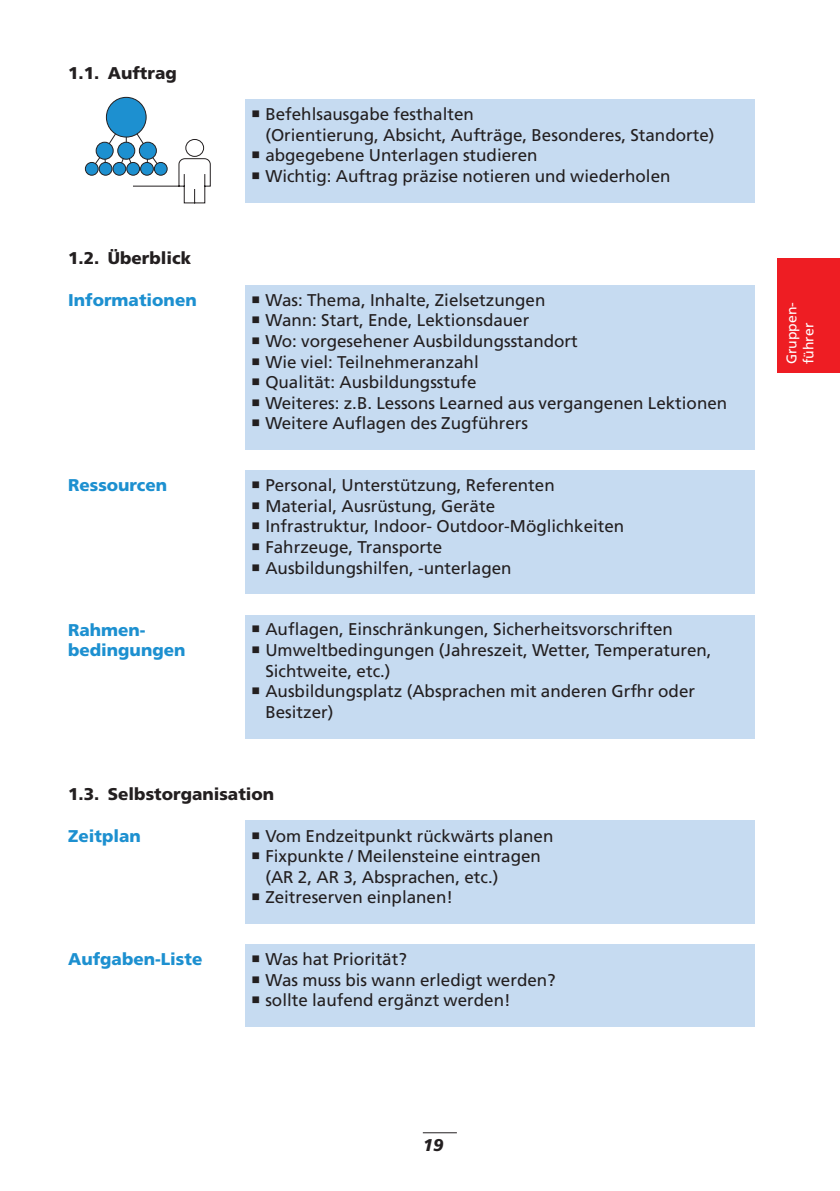
<style>
.page{position:relative;width:840px;height:1191px;background:#fff}
.page>*{position:absolute;margin:0;border:0;box-sizing:border-box;transform-origin:0 0}
.t1{font:17px/20.6px "Frutiger LT Com";color:#231f20}
.t2{font:900 17px/20.6px "Frutiger LT Com";color:#1d90d0}
.t3{font:900 17px "Frutiger LT Com";color:#231f20}
.t4{font:italic 900 17px "Frutiger LT Com";color:#231f20}
.t5{font:14px/16.8px "Frutiger LT Com";color:#fff}
</style>
<div class="page">
<hr style="left:422px;top:1132px;width:34px;height:1px;background:#231f20">
<div style="left:245px;top:100px;width:509px;height:103px;background:#c6dbf1"></div>
<div style="left:245px;top:285px;width:509px;height:165px;background:#c6dbf1"></div>
<div style="left:245px;top:821px;width:509px;height:103px;background:#c6dbf1"></div>
<div style="left:245px;top:944px;width:509px;height:83px;background:#c6dbf1"></div>
<div style="left:245px;top:615px;width:509px;height:123px;background:#c6dbf1"></div>
<div style="left:245px;top:470px;width:509px;height:124px;background:#c6dbf1"></div>
<svg style="left:94px;top:116px;width:117px;height:88px"></svg>
<div style="left:154px;top:162px;width:13px;height:13px;background:#1d90d0;border-radius:50%"></div>
<div style="left:140px;top:162px;width:13px;height:13px;background:#1d90d0;border-radius:50%"></div>
<div style="left:127px;top:162px;width:12px;height:13px;background:#1d90d0;border-radius:50%"></div>
<div style="left:113px;top:162px;width:13px;height:13px;background:#1d90d0;border-radius:50%"></div>
<div style="left:99px;top:162px;width:13px;height:13px;background:#1d90d0;border-radius:50%"></div>
<div style="left:85px;top:162px;width:13px;height:13px;background:#1d90d0;border-radius:50%"></div>
<div style="left:139px;top:142px;width:17px;height:17px;background:#1d90d0;border-radius:50%"></div>
<div style="left:118px;top:142px;width:17px;height:17px;background:#1d90d0;border-radius:50%"></div>
<div style="left:96px;top:142px;width:17px;height:17px;background:#1d90d0;border-radius:50%"></div>
<div style="left:106px;top:97px;width:40px;height:40px;background:#1d90d0;border-radius:50%"></div>
<div style="left:85px;top:162px;width:13px;height:14px;border:1px solid #231f20;border-radius:50%"></div>
<div style="left:99px;top:162px;width:13px;height:14px;border:1px solid #231f20;border-radius:50%"></div>
<div style="left:112px;top:162px;width:14px;height:14px;border:1px solid #231f20;border-radius:50%"></div>
<div style="left:126px;top:162px;width:14px;height:14px;border:1px solid #231f20;border-radius:50%"></div>
<div style="left:140px;top:162px;width:14px;height:14px;border:1px solid #231f20;border-radius:50%"></div>
<div style="left:154px;top:162px;width:13px;height:14px;border:1px solid #231f20;border-radius:50%"></div>
<div style="left:96px;top:142px;width:17px;height:18px;border:1px solid #231f20;border-radius:50%"></div>
<div style="left:117px;top:142px;width:18px;height:18px;border:1px solid #231f20;border-radius:50%"></div>
<div style="left:139px;top:142px;width:18px;height:18px;border:1px solid #231f20;border-radius:50%"></div>
<div style="left:106px;top:97px;width:40px;height:40px;border:1px solid #231f20;border-radius:50%"></div>
<div style="left:777px;top:258px;width:62px;height:115px;background:#ee1d23"></div>
<p class="t3" style="left:68px;top:63px;width:110px">1.1. Auftrag</p>
<p class="t3" style="left:68px;top:248px;width:124px">1.2. Überblick</p>
<p class="t2" style="left:68px;top:289px;width:130px">Informationen</p>
<p class="t2" style="left:68px;top:475px;width:100px">Ressourcen</p>
<p class="t2" style="left:68px;top:619px;width:119px">Rahmen&shy;bedingungen</p>
<p class="t1" style="left:265px;top:104px;width:450px;text-indent:-14px">○ Befehlsausgabe festhalten<br>(Orientierung, Absicht, Aufträge, Besonderes, Standorte)</p>
<p class="t1" style="left:251px;top:145px;width:288px">○ abgegebene Unterlagen studieren</p>
<p class="t1" style="left:251px;top:166px;width:420px">○ Wichtig: Auftrag präzise notieren und wiederholen</p>
<p class="t1" style="left:251px;top:289px;width:295px">○ Was: Thema, Inhalte, Zielsetzungen</p>
<p class="t1" style="left:251px;top:310px;width:279px">○ Wann: Start, Ende, Lektionsdauer</p>
<p class="t1" style="left:251px;top:331px;width:328px">○ Wo: vorgesehener Ausbildungsstandort</p>
<p class="t1" style="left:251px;top:351px;width:229px">○ Wie viel: Teilnehmeranzahl</p>
<p class="t1" style="left:251px;top:372px;width:227px">○ Qualität: Ausbildungsstufe</p>
<p class="t1" style="left:251px;top:393px;width:477px">○ Weiteres: z.B. Lessons Learned aus vergangenen Lektionen</p>
<p class="t1" style="left:251px;top:413px;width:278px">○ Weitere Auflagen des Zugführers</p>
<p class="t1" style="left:251px;top:475px;width:305px">○ Personal, Unterstützung, Referenten</p>
<p class="t1" style="left:251px;top:496px;width:245px">○ Material, Ausrüstung, Geräte</p>
<p class="t1" style="left:251px;top:516px;width:374px">○ Infrastruktur, Indoor- Outdoor-Möglichkeiten</p>
<p class="t1" style="left:251px;top:537px;width:192px">○ Fahrzeuge, Transporte</p>
<p class="t1" style="left:251px;top:557px;width:262px">○ Ausbildungshilfen, -unterlagen</p>
<p class="t1" style="left:251px;top:619px;width:423px">○ Auflagen, Einschränkungen, Sicherheitsvorschriften</p>
<p class="t1" style="left:265px;top:640px;width:447px;text-indent:-14px">○ Umweltbedingungen (Jahreszeit, Wetter, Temperaturen,<br>Sichtweite, etc.)</p>
<p class="t1" style="left:265px;top:681px;width:431px;text-indent:-14px">○ Ausbildungsplatz (Absprachen mit anderen Grfhr oder<br>Besitzer)</p>
<p class="t3" style="left:68px;top:784px;width:208px">1.3. Selbstorganisation</p>
<p class="t2" style="left:68px;top:825px;width:74px">Zeitplan</p>
<p class="t2" style="left:68px;top:949px;width:136px">Aufgaben-Liste</p>
<p class="t1" style="left:251px;top:825px;width:303px">○ Vom Endzeitpunkt rückwärts planen</p>
<p class="t1" style="left:265px;top:846px;width:277px;text-indent:-14px">○ Fixpunkte / Meilensteine eintragen (AR 2, AR 3, Absprachen, etc.)</p>
<p class="t1" style="left:251px;top:887px;width:203px">○ Zeitreserven einplanen!</p>
<p class="t1" style="left:251px;top:949px;width:157px">○ Was hat Priorität?</p>
<p class="t1" style="left:251px;top:969px;width:306px">○ Was muss bis wann erledigt werden?</p>
<p class="t1" style="left:251px;top:990px;width:261px">○ sollte laufend ergänzt werden!</p>
<p class="t4" style="left:422px;top:1134px;width:22px">19</p>
<p class="t5" style="left:783px;top:364px;width:64px;rotate:-90deg">Gruppen&shy;führer</p>
</div>
